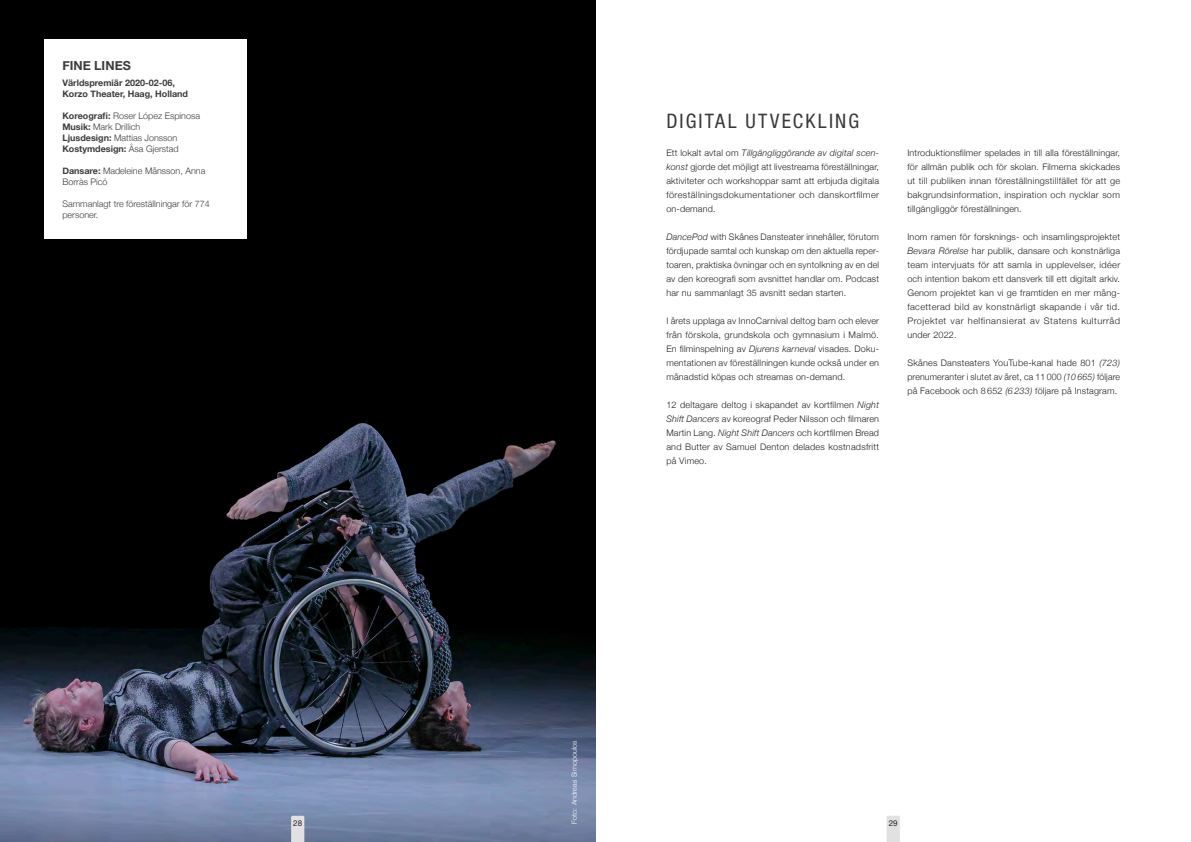
<style>
.page{position:relative;width:1191px;height:842px;background:#fff}
.page>*{position:absolute;margin:0;border:0;box-sizing:border-box;transform-origin:0 0}
.Versala_rubriker{font:condensed 20px "Helvetica Neue LT Pro";letter-spacing:.11em;color:#393939}
.Mellanrubrik_-_Föres{font:700 12.5px "Helvetica Neue";letter-spacing:.005em;color:#3c3c3c}
.Brödtext_Förvaltning{font:300 9px/14px "Helvetica Neue";letter-spacing:.02em;color:#231f20;text-align:justify}
.inforutor{font:300 9px/11px "Helvetica Neue";color:#3c3c3c}
.inforutor-2{font:700 9px/11px "Helvetica Neue";color:#3c3c3c}
.t1{font:8px "Helvetica Neue LT Pro";color:#231f20}
.Brödtext_Förvaltning-2{font:300 7px "Helvetica Neue";letter-spacing:.02em;color:#fff}
.s1{font-weight:700}
.s2{font-weight:300}
.s3{font-style:italic}
</style>
<div class="page">
<img style="left:0;top:0;width:595px;height:842px">
<div style="left:44px;top:39px;width:203px;height:200px;background:#fff"></div>
<svg style="left:291px;top:816px;width:13px;height:26px"></svg>
<svg style="left:886px;top:816px;width:14px;height:26px"></svg>
<h4 class="Mellanrubrik_-_Föres" style="left:62px;top:55px;width:70px">FINE LINES</h4>
<p class="inforutor-2" style="left:62px;top:78px;width:127px">Världspremiär 2020-02-06,<br>Korzo Theater, Haag, Holland</p>
<p class="inforutor" style="left:62px;top:110px;width:139px"><span class="s1">Koreografi:</span> Roser López Espinosa</p>
<p class="inforutor" style="left:62px;top:121px;width:79px"><span class="s1">Musik:</span> Mark Drillich</p>
<p class="inforutor" style="left:62px;top:132px;width:117px"><span class="s1">Ljusdesign:</span> Mattias Jonsson</p>
<p class="inforutor-2" style="left:62px;top:144px;width:118px">Kostymdesign: <span class="s2">Åsa Gjerstad</span></p>
<p class="inforutor" style="left:62px;top:165px;width:144px"><span class="s1">Dansare:</span> Madeleine Månsson, Anna<br>Borràs Picó</p>
<p class="inforutor" style="left:62px;top:198px;width:149px">Sammanlagt tre föreställningar för 774 personer.</p>
<h2 class="Versala_rubriker" style="left:666px;top:109px;width:194px">DIGITAL UTVECKLING</h2>
<p class="Brödtext_Förvaltning" style="left:666px;top:145px;width:214px">Ett lokalt avtal om <span class="s3">Tillgängliggörande av digital scen&shy;konst</span> gjorde det möjligt att livestreama föreställningar, aktiviteter och workshoppar samt att erbjuda digitala föreställningsdokumentationer och danskortfilmer on-demand.</p>
<p class="Brödtext_Förvaltning" style="left:666px;top:229px;width:214px"><span class="s3">DancePod</span> with Skånes Dansteater innehåller, förutom fördjupade samtal och kunskap om den aktuella reper&shy;toaren, praktiska övningar och en syntolkning av en del av den koreografi som avsnittet handlar om. Podcast har nu sammanlagt 35 avsnitt sedan starten.</p>
<p class="Brödtext_Förvaltning" style="left:666px;top:313px;width:214px">I årets upplaga av InnoCarnival deltog barn och elever från förskola, grundskola och gymnasium i Malmö.<br>En filminspelning av <span class="s3">Djurens karneval</span> visades. Doku&shy;mentationen av föreställningen kunde också under en månadstid köpas och streamas on-demand.</p>
<p class="Brödtext_Förvaltning" style="left:666px;top:397px;width:214px">12 deltagare deltog i skapandet av kortfilmen <span class="s3">Night Shift Dancers</span> av koreograf Peder Nilsson och filmaren Martin Lang. <span class="s3">Night Shift Dancers</span> och kortfilmen Bread and Butter av Samuel Denton delades kostnadsfritt på Vimeo.</p>
<p class="Brödtext_Förvaltning" style="left:907px;top:145px;width:214px">Introduktionsfilmer spelades in till alla föreställningar, för allmän publik och för skolan. Filmerna skickades ut till publiken innan föreställningstillfället för att ge bakgrundsinformation, inspiration och nycklar som tillgängliggör föreställningen.</p>
<p class="Brödtext_Förvaltning" style="left:907px;top:229px;width:214px">Inom ramen för forsknings- och insamlingsprojektet <span class="s3">Bevara Rörelse</span> har publik, dansare och konstnärliga team intervjuats för att samla in upplevelser, idéer och intention bakom ett dansverk till ett digitalt arkiv.<br>Genom projektet kan vi ge framtiden en mer mång&shy;facetterad bild av konstnärligt skapande i vår tid.<br>Projektet var helfinansierat av Statens kulturråd under 2022.</p>
<p class="Brödtext_Förvaltning" style="left:907px;top:355px;width:214px">Skånes Dansteaters YouTube-kanal hade 801 <span class="s3">(723) </span>prenumeranter i slutet av året, ca 11 000 <span class="s3">(10 665)</span> följare på Facebook och 8 652 <span class="s3">(6 233)</span> följare på Instagram.</p>
<p class="Brödtext_Förvaltning-2" style="left:568px;top:824px;width:85px;rotate:-90deg">Foto: Andreas Simopoulos</p>
<p class="t1" style="left:293px;top:818px;width:10px">28</p>
<p class="t1" style="left:888px;top:818px;width:10px">29</p>
</div>
